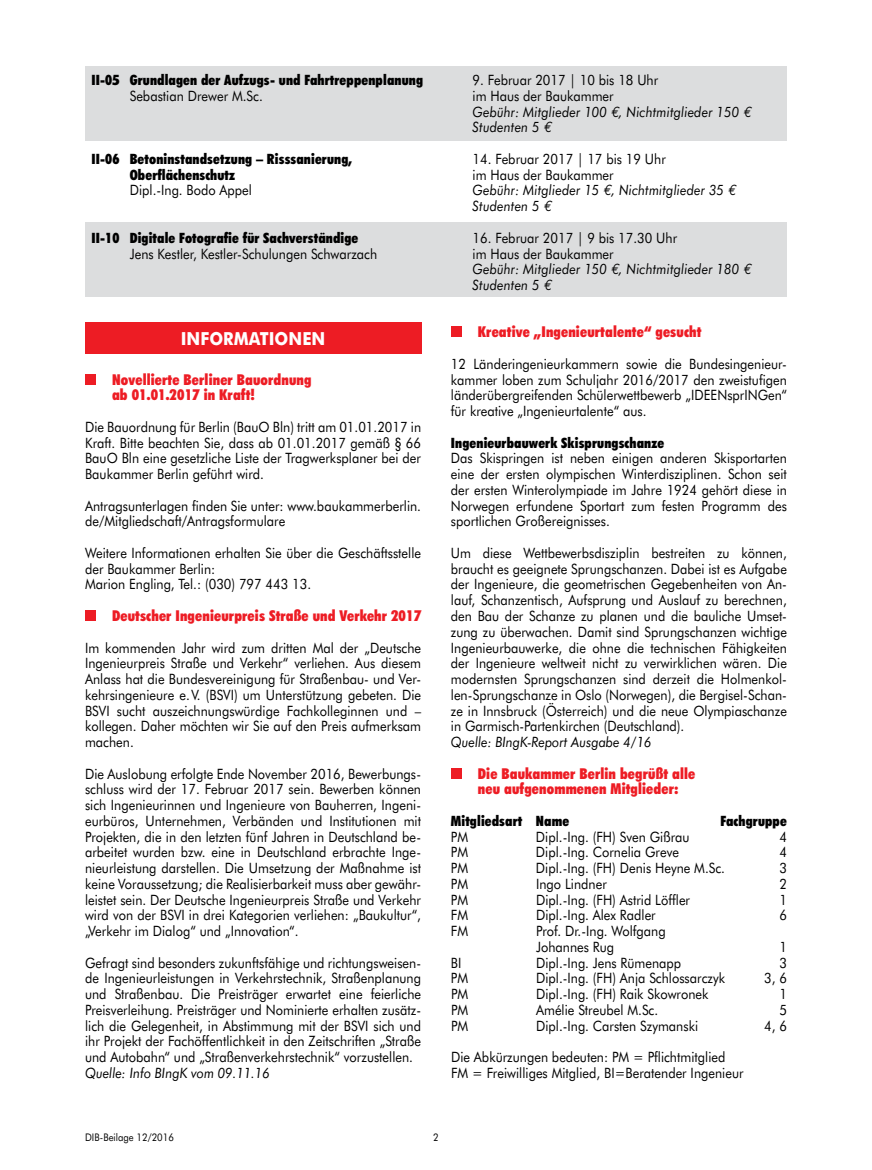
<style>
.page{position:relative;width:872px;height:1170px;background:#fff}
.page>*{position:absolute;margin:0;border:0;box-sizing:border-box;transform-origin:0 0}
.t1{font:700 18px "Futura BT";color:#fff;scale:.9 1}
.t2{font:900 condensed 15px/15.8px "Futura BT";letter-spacing:.01em;color:#ed1c24}
.t3{font:14.25px/15.8px "Futura BT";color:#000;text-align:justify;scale:.9 1}
.t4{font:italic 14.25px/15.8px "Futura BT";letter-spacing:.01em;color:#000;scale:.9 1}
.t5{font:900 condensed 14.25px "Futura BT";letter-spacing:.01em;color:#000}
.t6{font:10.5px "Futura BT";color:#000;scale:.9 1}
.s1{font-style:normal}
.s2{font-family:"Euro Mono";font-size:15px}
</style>
<div class="page">
<div style="left:85px;top:66px;width:702px;height:74px;background:#dcddde"></div>
<div style="left:85px;top:222px;width:702px;height:74px;background:#dcddde"></div>
<div style="left:85px;top:374px;width:11px;height:10px;background:#ed1c24"></div>
<div style="left:85px;top:610px;width:11px;height:11px;background:#ed1c24"></div>
<div style="left:85px;top:322px;width:336px;height:31px;background:#ed1c24"></div>
<div style="left:451px;top:326px;width:10px;height:11px;background:#ed1c24"></div>
<div style="left:451px;top:767px;width:10px;height:11px;background:#ed1c24"></div>
<p class="t5" style="left:91px;top:71px;width:333px">II-05 Grundlagen der Aufzugs- und Fahrtreppenplanung</p>
<p class="t3" style="left:472px;top:72px;width:208px">9. Februar 2017 | 10 bis 18 Uhr</p>
<p class="t3" style="left:130px;top:88px;width:149px">Sebastian Drewer M.Sc.</p>
<p class="t4" style="left:472px;top:88px;width:311px"><span class="s1">im Haus der Baukammer<br></span>Gebühr: Mitglieder 100 <span class="s2">€</span>, Nichtmitglieder 150 <span class="s2">€<br></span>Studenten 5 <span class="s2">€</span></p>
<p class="t5" style="left:91px;top:150px;width:262px">II-06 Betoninstandsetzung – Risssanierung,</p>
<p class="t3" style="left:472px;top:151px;width:216px">14. Februar 2017 | 17 bis 19 Uhr</p>
<p class="t5" style="left:130px;top:166px;width:107px">Oberflächenschutz</p>
<p class="t3" style="left:472px;top:167px;width:158px">im Haus der Baukammer</p>
<p class="t3" style="left:130px;top:182px;width:137px">Dipl.-Ing. Bodo Appel</p>
<p class="t4" style="left:472px;top:182px;width:294px">Gebühr: Mitglieder 15 <span class="s2">€</span>, Nichtmitglieder 35 <span class="s2">€<br></span>Studenten 5 <span class="s2">€</span></p>
<p class="t5" style="left:91px;top:229px;width:268px">II-10 Digitale Fotografie für Sachverständige</p>
<p class="t3" style="left:472px;top:230px;width:229px">16. Februar 2017 | 9 bis 17.30 Uhr</p>
<p class="t3" style="left:130px;top:245px;width:276px">Jens Kestler, Kestler-Schulungen Schwarzach</p>
<p class="t4" style="left:472px;top:245px;width:311px"><span class="s1">im Haus der Baukammer<br></span>Gebühr: Mitglieder 150 <span class="s2">€</span>, Nichtmitglieder 180 <span class="s2">€<br></span>Studenten 5 <span class="s2">€</span></p>
<p class="t2" style="left:478px;top:324px;width:225px">Kreative „Ingenieurtalente“ gesucht</p>
<p class="t3" style="left:451px;top:356px;width:375px">12 Länderingenieurkammern sowie die Bundesingenieur&shy;kammer loben zum Schuljahr 2016/2017 den zweistufigen länderübergreifenden Schülerwettbewerb „IDEENsprINGen“ für kreative „Ingenieurtalente“ aus.</p>
<p class="t5" style="left:451px;top:434px;width:215px">Ingenieurbauwerk Skisprungschanze</p>
<p class="t3" style="left:451px;top:450px;width:375px">Das Skispringen ist neben einigen anderen Skisportarten eine der ersten olympischen Winterdisziplinen. Schon seit der ersten Winterolympiade im Jahre 1924 gehört diese in Norwegen erfundene Sportart zum festen Programm des sportlichen Großereignisses.</p>
<p class="t3" style="left:451px;top:545px;width:375px">Um diese Wettbewerbsdisziplin bestreiten zu können, braucht es geeignete Sprungschanzen. Dabei ist es Aufgabe der Ingenieure, die geometrischen Gegebenheiten von An&shy;lauf, Schanzentisch, Aufsprung und Auslauf zu berechnen, den Bau der Schanze zu planen und die bauliche Umset&shy;zung zu überwachen. Damit sind Sprungschanzen wichtige Ingenieurbauwerke, die ohne die technischen Fähigkeiten der Ingenieure weltweit nicht zu verwirklichen wären. Die modernsten Sprungschanzen sind derzeit die Holmenkol&shy;len-Sprungschanze in Oslo (Norwegen), die Bergisel-Schan&shy;ze in Innsbruck (Österreich) und die neue Olympiaschanze in Garmisch-Partenkirchen (Deutschland).</p>
<p class="t4" style="left:451px;top:734px;width:224px">Quelle: BIngK-Report Ausgabe 4/16</p>
<p class="t2" style="left:478px;top:765px;width:219px">Die Baukammer Berlin begrüßt alle neu aufgenommenen Mitglieder:</p>
<p class="t5" style="left:451px;top:812px;width:120px">Mitgliedsart Name</p>
<p class="t5" style="left:720px;top:812px;width:68px">Fachgruppe</p>
<p class="t3" style="left:451px;top:828px;width:21px">PM</p>
<p class="t3" style="left:536px;top:828px;width:172px">Dipl.-Ing. (FH) Sven Gißrau</p>
<p class="t3" style="left:779px;top:828px;width:10px">4</p>
<p class="t3" style="left:451px;top:844px;width:21px">PM</p>
<p class="t3" style="left:536px;top:844px;width:160px">Dipl.-Ing. Cornelia Greve</p>
<p class="t3" style="left:779px;top:844px;width:10px">4</p>
<p class="t3" style="left:451px;top:860px;width:21px">PM</p>
<p class="t3" style="left:536px;top:860px;width:212px">Dipl.-Ing. (FH) Denis Heyne M.Sc.</p>
<p class="t3" style="left:779px;top:860px;width:10px">3</p>
<p class="t3" style="left:451px;top:875px;width:21px">PM</p>
<p class="t3" style="left:536px;top:875px;width:80px">Ingo Lindner</p>
<p class="t3" style="left:779px;top:875px;width:10px">2</p>
<p class="t3" style="left:451px;top:891px;width:21px">PM</p>
<p class="t3" style="left:536px;top:891px;width:173px">Dipl.-Ing. (FH) Astrid Löffler</p>
<p class="t3" style="left:779px;top:891px;width:10px">1</p>
<p class="t3" style="left:451px;top:907px;width:21px">FM</p>
<p class="t3" style="left:536px;top:907px;width:135px">Dipl.-Ing. Alex Radler</p>
<p class="t3" style="left:779px;top:907px;width:10px">6</p>
<p class="t3" style="left:451px;top:923px;width:21px">FM</p>
<p class="t3" style="left:536px;top:923px;width:146px">Prof. Dr.-Ing. Wolfgang<br>Johannes Rug</p>
<p class="t1" style="left:181px;top:327px;width:162px">INFORMATIONEN</p>
<p class="t2" style="left:112px;top:371px;width:201px">Novellierte Berliner Bauordnung ab 01.01.2017 in Kraft!</p>
<p class="t3" style="left:85px;top:419px;width:375px">Die Bauordnung für Berlin (BauO Bln) tritt am 01.01.2017 in Kraft. Bitte beachten Sie, dass ab 01.01.2017 gemäß § 66<br>BauO Bln eine gesetzliche Liste der Tragwerksplaner bei der Baukammer Berlin geführt wird.</p>
<p class="t3" style="left:85px;top:497px;width:375px">Antragsunterlagen finden Sie unter: www.baukammerberlin. de/Mitgliedschaft/Antragsformulare</p>
<p class="t3" style="left:85px;top:545px;width:375px;text-align:left">Weitere Informationen erhalten Sie über die Geschäftsstelle der Baukammer Berlin:<br>Marion Engling, Tel.: (030) 797 443 13.</p>
<p class="t2" style="left:112px;top:607px;width:310px">Deutscher Ingenieurpreis Straße und Verkehr 2017</p>
<p class="t3" style="left:85px;top:639px;width:375px">Im kommenden Jahr wird zum dritten Mal der „Deutsche Ingenieurpreis Straße und Verkehr“ verliehen. Aus diesem Anlass hat die Bundesvereinigung für Straßenbau- und Ver&shy;kehrsingenieure e.V. (BSVI) um Unterstützung gebeten. Die BSVI sucht auszeichnungswürdige Fachkolleginnen und – kollegen. Daher möchten wir Sie auf den Preis aufmerksam machen.</p>
<p class="t3" style="left:85px;top:765px;width:375px">Die Auslobung erfolgte Ende November 2016, Bewerbungs&shy;schluss wird der 17. Februar 2017 sein. Bewerben können sich Ingenieurinnen und Ingenieure von Bauherren, Ingeni&shy;eurbüros, Unternehmen, Verbänden und Institutionen mit Projekten, die in den letzten fünf Jahren in Deutschland be&shy;arbeitet wurden bzw. eine in Deutschland erbrachte Inge&shy;nieurleistung darstellen. Die Umsetzung der Maßnahme ist keine Voraussetzung; die Realisierbarkeit muss aber gewähr&shy;leistet sein. Der Deutsche Ingenieurpreis Straße und Verkehr wird von der BSVI in drei Kategorien verliehen: „Baukultur“, „Verkehr im Dialog“ und „Innovation“.</p>
<p class="t3" style="left:85px;top:954px;width:375px">Gefragt sind besonders zukunftsfähige und richtungsweisen&shy;de Ingenieurleistungen in Verkehrstechnik, Straßenplanung und Straßenbau. Die Preisträger erwartet eine feierliche Preisverleihung. Preisträger und Nominierte erhalten zusätz&shy;lich die Gelegenheit, in Abstimmung mit der BSVI sich und ihr Projekt der Fachöffentlichkeit in den Zeitschriften „Straße und Autobahn“ und „Straßenverkehrstechnik“ vorzustellen.</p>
<p class="t4" style="left:85px;top:1064px;width:207px">Quelle: Info BIngK vom 09.11.16</p>
<p class="t3" style="left:779px;top:938px;width:10px">1</p>
<p class="t3" style="left:451px;top:954px;width:13px">BI</p>
<p class="t3" style="left:536px;top:954px;width:163px">Dipl.-Ing. Jens Rümenapp</p>
<p class="t3" style="left:779px;top:954px;width:10px">3</p>
<p class="t3" style="left:451px;top:970px;width:21px">PM</p>
<p class="t3" style="left:536px;top:970px;width:211px">Dipl.-Ing. (FH) Anja Schlossarczyk</p>
<p class="t3" style="left:764px;top:970px;width:27px">3, 6</p>
<p class="t3" style="left:451px;top:986px;width:21px">PM</p>
<p class="t3" style="left:536px;top:986px;width:193px">Dipl.-Ing. (FH) Raik Skowronek</p>
<p class="t3" style="left:779px;top:986px;width:10px">1</p>
<p class="t3" style="left:451px;top:1001px;width:21px">PM</p>
<p class="t3" style="left:536px;top:1001px;width:137px">Amélie Streubel M.Sc.</p>
<p class="t3" style="left:779px;top:1001px;width:10px">5</p>
<p class="t3" style="left:451px;top:1017px;width:21px">PM</p>
<p class="t3" style="left:536px;top:1017px;width:182px">Dipl.-Ing. Carsten Szymanski</p>
<p class="t3" style="left:764px;top:1017px;width:27px">4, 6</p>
<p class="t3" style="left:451px;top:1049px;width:326px">Die Abkürzungen bedeuten: PM = Pflichtmitglied<br>FM = Freiwilliges Mitglied, BI=Beratender Ingenieur</p>
<p class="t6" style="left:85px;top:1130px;width:100px">DIB-Beilage 12/2016</p>
<p class="t6" style="left:433px;top:1130px;width:8px">2</p>
</div>
